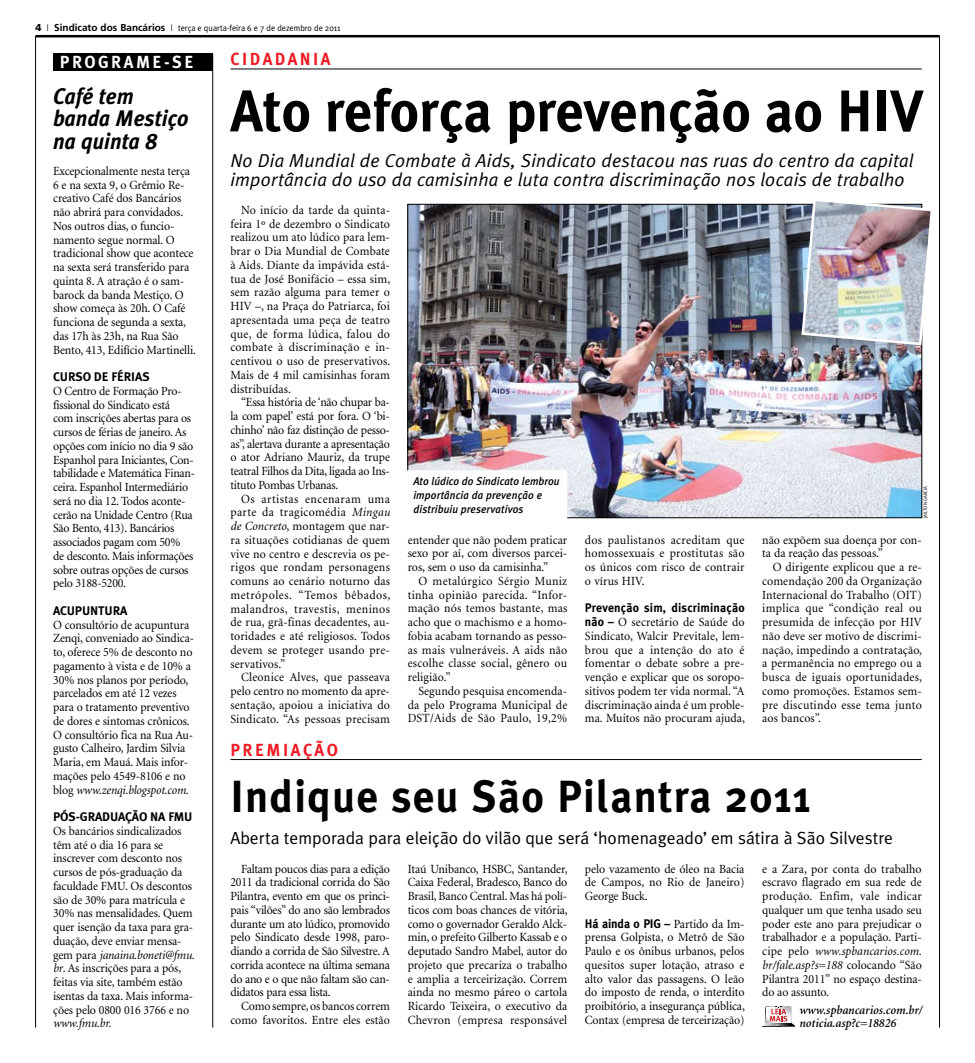
<style>
.page{position:relative;width:975px;height:1063px;background:#fff}
.page>*{position:absolute;margin:0;border:0;box-sizing:border-box;transform-origin:0 0}
.t1{font:700 58.75px "Meta Plus";color:#000;scale:.95 1}
.t2{font:700 45px "Meta Plus";letter-spacing:.03em;color:#000;scale:.95 1}
.t3{font:italic 700 22.5px/22.5px "Meta Plus";color:#000;scale:.95 1}
.t4{font:italic 18.75px/18.8px "Meta Plus Normal";letter-spacing:.01em;color:#000}
.t5{font:17.5px "Meta Plus Normal";color:#000}
.t6{font:700 17.5px "Meta Plus";letter-spacing:.15em;color:#ed1c24;scale:.95 1}
.t7{font:700 17.5px "Meta Plus";letter-spacing:.15em;color:#fff;scale:.95 1}
.t8{font:12.5px/13.8px "Minion";letter-spacing:-.01em;color:#000;text-align:justify;scale:.95 1}
.t9{font:italic 600 12.5px/13.8px "Minion";letter-spacing:.005em;color:#000;scale:.95 1}
.t10{font:700 12.5px "Meta Plus";letter-spacing:-.01em;color:#000}
.t11{font:700 12.5px "Meta Plus";letter-spacing:.015em;color:#000;scale:.95 1}
.t12{font:700 12.5px "Meta Plus";letter-spacing:-.01em;color:#000;scale:.95 1}
.t13{font:italic 12.5px "Minion";letter-spacing:-.01em;color:#000;scale:.95 1}
.t14{font:italic 500 11.25px/13.8px "Meta Plus";letter-spacing:.01em;color:#000;scale:.95 1}
.t15{font:8.75px "Meta Plus Normal";color:#000;scale:.95 1}
.t16{font:5px "Meta Plus Normal";color:#000;scale:.95 1}
.s1{font-family:"Frutiger";font-weight:900;font-size:10px}
.s2{font-family:"Minion";font-size:10px}
.s3{font-family:"Frutiger";font-weight:700;font-size:10px}
.s4{font-style:italic}
.s5{font-family:"Meta Plus";font-weight:700}
.s6{font-family:"Minion";font-weight:400}
</style>
<div class="page">
<hr style="left:35px;top:35px;width:904px;height:2px;background:#000">
<hr style="left:35px;top:36px;width:1px;height:992px;background:#000">
<hr style="left:939px;top:36px;width:1px;height:992px;background:#000">
<div style="left:53px;top:53px;width:160px;height:18px;background:#000"></div>
<hr style="left:212px;top:54px;width:1px;height:974px;background:#000">
<hr style="left:230px;top:69px;width:691px;height:1px;background:#000">
<hr style="left:230px;top:759px;width:691px;height:1px;background:#000">
<svg style="left:762px;top:1006px;width:32px;height:21px"></svg>
<img style="left:409px;top:206px;width:510px;height:310px">
<img style="left:800px;top:201px;width:131px;height:146px">
<svg style="left:407px;top:470px;width:160px;height:46px"></svg>
<p class="t15" style="left:35px;top:23px;width:323px"><span class="s1">4</span> <span class="s2">|</span> <span class="s3">Sindicato dos Bancários</span> <span class="s2">|</span> terça e quarta-feira 6 e 7 de dezembro de 2011</p>
<h3 class="t7" style="left:60px;top:52px;width:139px">programe -se</h3>
<h3 class="t6" style="left:230px;top:49px;width:34px">Cidada</h3>
<h3 class="t6" style="left:300px;top:49px;width:33px">nia</h3>
<h1 class="t1" style="left:230px;top:77px;width:730px">Ato reforça prevenção ao HIV</h1>
<h3 class="t4" style="left:230px;top:151px;width:684px">No Dia Mundial de Combate à Aids, Sindicato destacou nas ruas do centro da capital importância do uso da camisinha e luta contra discriminação nos locais de trabalho</h3>
<p class="t8" style="left:230px;top:203px;width:170px;text-indent:11px">No início da tarde da quinta&shy;feira 1º de dezembro o Sindicato realizou um ato lúdico para lem&shy;brar o Dia Mundial de Combate à Aids. Diante da impávida está&shy;tua de José Bonifácio – essa sim, sem razão alguma para temer o HIV –, na Praça do Patriarca, foi apresentada uma peça de teatro que, de forma lúdica, falou do combate à discriminação e in&shy;centivou o uso de preservativos.<br>Mais de 4 mil camisinhas foram distribuídas.</p>
<p class="t8" style="left:230px;top:396px;width:169px;text-indent:11px">“Essa história de ‘não chupar ba&shy;la com papel’ está por fora. O ‘bi&shy;chinho’ não faz distinção de pesso&shy;as”, alertava durante a apresentação o ator Adriano Mauriz, da trupe teatral Filhos da Dita, ligada ao Ins&shy;tituto Pombas Urbanas.</p>
<p class="t8" style="left:230px;top:492px;width:170px;text-indent:11px">Os artistas encenaram uma parte da tragicomédia <span class="s4">Mingau de Concreto</span>, montagem que nar&shy;ra situações cotidianas de quem vive no centro e descrevia os pe&shy;rigos que rondam personagens comuns ao cenário noturno das metrópoles. “Temos bêbados, malandros, travestis, meninos de rua, grã-finas decadentes, au&shy;toridades e até religiosos. Todos devem se proteger usando pre&shy;servativos.”</p>
<p class="t8" style="left:230px;top:671px;width:169px;text-indent:11px">Cleonice Alves, que passeava pelo centro no momento da apre&shy;sentação, apoiou a iniciativa do Sindicato. “As pessoas precisam</p>
<h3 class="t3" style="left:53px;top:85px;width:144px">Café tem banda Mestiço na quinta 8</h3>
<p class="t8" style="left:53px;top:164px;width:152px;text-align:left">Excepcionalmente nesta terça<br>6 e na sexta 9, o Grêmio Re&shy;creativo Café dos Bancários não abrirá para convidados.<br>Nos outros dias, o funcio&shy;namento segue normal. O tradicional show que acontece na sexta será transferido para quinta 8. A atração é o sam&shy;barock da banda Mestiço. O show começa às 20h. O Café funciona de segunda a sexta, das 17h às 23h, na Rua São<br>Bento, 413, Edifício Martinelli.</p>
<p class="t10" style="left:53px;top:369px;width:98px">Cu rso de férias</p>
<p class="t8" style="left:53px;top:384px;width:151px;text-align:left">O Centro de Formação Pro&shy;fissional do Sindicato está<br>com inscrições abertas para os cursos de férias de janeiro. As opções com início no dia 9 são<br>Espanhol para Iniciantes, Con&shy;tabilidade e Matemática Finan&shy;ceira. Espanhol Intermediário será no dia 12. Todos aconte&shy;cerão na Unidade Centro (Rua<br>São Bento, 413). Bancários associados pagam com 50%<br>de desconto. Mais informações sobre outras opções de cursos pelo 3188-5200.</p>
<p class="t10" style="left:53px;top:603px;width:22px">acupu</p>
<p class="t10" style="left:90px;top:603px;width:38px">ntu ra</p>
<p class="t8" style="left:53px;top:618px;width:150px;text-align:left">O consultório de acupuntura<br>Zenqi, conveniado ao Sindica&shy;to, oferece 5% de desconto no pagamento à vista e de 10% a<br>30% nos planos por período, parcelados em até 12 vezes para o tratamento preventivo de dores e sintomas crônicos.<br>O consultório fica na Rua Au&shy;gusto Calheiro, Jardim Silvia<br>Maria, em Mauá. Mais infor&shy;mações pelo 4549-8106 e no blog <span class="s4">www.zenqi.blogspot.com</span>.</p>
<p class="t10" style="left:53px;top:809px;width:51px">Pós-gradua</p>
<p class="t10" style="left:125px;top:809px;width:69px">ção na FMU</p>
<p class="t8" style="left:53px;top:824px;width:150px;text-align:left">Os bancários sindicalizados têm até o dia 16 para se inscrever com desconto nos cursos de pós-graduação da faculdade FMU. Os descontos são de 30% para matrícula e<br>30% nas mensalidades. Quem quer isenção da taxa para gra&shy;duação, deve enviar mensa&shy;gem para <span class="s4">janaina.boneti@fmu. br</span>. As inscrições para a pós, feitas via site, também estão isentas da taxa. Mais informa&shy;ções pelo 0800 016 3766 e no</p>
<p class="t13" style="left:53px;top:1017px;width:63px">www.fmu.br.</p>
<p class="t14" style="left:413px;top:475px;width:155px">Ato lúdico do Sindicato lembrou importância da prevenção e distribuiu preservativos</p>
<p class="t16" style="left:922px;top:518px;width:35px;rotate:-90deg">jailton garcia</p>
<p class="t8" style="left:407px;top:533px;width:169px">entender que não podem praticar sexo por aí, com diversos parcei&shy;ros, sem o uso da camisinha.”</p>
<p class="t8" style="left:407px;top:575px;width:169px;text-indent:11px">O metalúrgico Sérgio Muniz tinha opinião parecida. “Infor&shy;mação nós temos bastante, mas acho que o machismo e a homo&shy;fobia acabam tornando as pesso&shy;as mais vulneráveis. A aids não escolhe classe social, gênero ou religião.”</p>
<p class="t8" style="left:407px;top:685px;width:169px;text-indent:11px">Segundo pesquisa encomenda&shy;da pelo Programa Municipal de DST/Aids de São Paulo, 19,2%</p>
<p class="t8" style="left:585px;top:533px;width:169px">dos paulistanos acreditam que homossexuais e prostitutas são os únicos com risco de contrair o vírus HIV.</p>
<p class="t11" style="left:585px;top:601px;width:169px">Prevenção sim, discriminação</p>
<p class="t8" style="left:585px;top:616px;width:170px"><span class="s5">não –</span> O secretário de Saúde do Sindicato, Walcir Previtale, lem&shy;brou que a intenção do ato é fomentar o debate sobre a pre&shy;venção e explicar que os soropo&shy;sitivos podem ter vida normal. “A discriminação ainda é um proble&shy;ma. Muitos não procuram ajuda,</p>
<p class="t8" style="left:762px;top:533px;width:169px">não expõem sua doença por con&shy;ta da reação das pessoas.”</p>
<p class="t8" style="left:762px;top:561px;width:170px;text-indent:11px">O dirigente explicou que a re&shy;comendação 200 da Organização Internacional do Trabalho (OIT) implica que “condição real ou presumida de infecção por HIV não deve ser motivo de discrimi&shy;nação, impedindo a contratação, a permanência no emprego ou a busca de iguais oportunidades, como promoções. Estamos sem&shy;pre discutindo esse tema junto aos bancos”.</p>
<h3 class="t6" style="left:230px;top:740px;width:114px">Pre miação</h3>
<h2 class="t2" style="left:230px;top:771px;width:612px">I ndique seu São Pilantra 2011</h2>
<h3 class="t5" style="left:230px;top:828px;width:664px">Aberta temporada para eleição do vilão que será ‘homenageado’ em sátira à São Silvestre</h3>
<p class="t8" style="left:230px;top:862px;width:169px;text-indent:11px">Faltam poucos dias para a edição 2011 da tradicional corrida do São Pilantra, evento em que os princi&shy;pais “vilões” do ano são lembrados durante um ato lúdico, promovido pelo Sindicato desde 1998, paro&shy;diando a corrida de São Silvestre. A corrida acontece na última semana do ano e o que não faltam são can&shy;didatos para essa lista.</p>
<p class="t8" style="left:230px;top:1000px;width:169px;text-align:right">Como sempre, os bancos correm como favoritos. Entre eles estão</p>
<p class="t8" style="left:407px;top:862px;width:170px">Itaú Unibanco, HSBC, Santander, Caixa Federal, Bradesco, Banco do Brasil, Banco Central. Mas há polí&shy;ticos com boas chances de vitória, como o governador Geraldo Alck&shy;min, o prefeito Gilberto Kassab e o deputado Sandro Mabel, autor do projeto que precariza o trabalho e amplia a terceirização. Correm ainda no mesmo páreo o cartola Ricardo Teixeira, o executivo da Chevron (empresa responsável</p>
<p class="t8" style="left:585px;top:862px;width:169px">pelo vazamento de óleo na Bacia de Campos, no Rio de Janeiro)<br>George Buck.</p>
<p class="t8" style="left:762px;top:862px;width:169px">e a Zara, por conta do trabalho escravo flagrado em sua rede de produção. Enfim, vale indicar qualquer um que tenha usado seu poder este ano para prejudicar o trabalhador e a população. Parti&shy;cipe pelo <span class="s4">www.spbancarios.com. br/fale.asp?s=188</span> colocando “São Pilantra 2011” no espaço destina&shy;do ao assunto.</p>
<p class="t12" style="left:585px;top:916px;width:169px">Há ainda o PI G – <span class="s6">Partido da Im-</span></p>
<p class="t8" style="left:585px;top:931px;width:170px">prensa Golpista, o Metrô de São Paulo e os ônibus urbanos, pelos quesitos super lotação, atraso e alto valor das passagens. O leão do imposto de renda, o interdito proibitório, a insegurança pública, Contax (empresa de terceirização)</p>
<p class="t9" style="left:799px;top:1003px;width:131px">www.spbancarios.com.br/ noticia.asp?c=18826</p>
</div>
